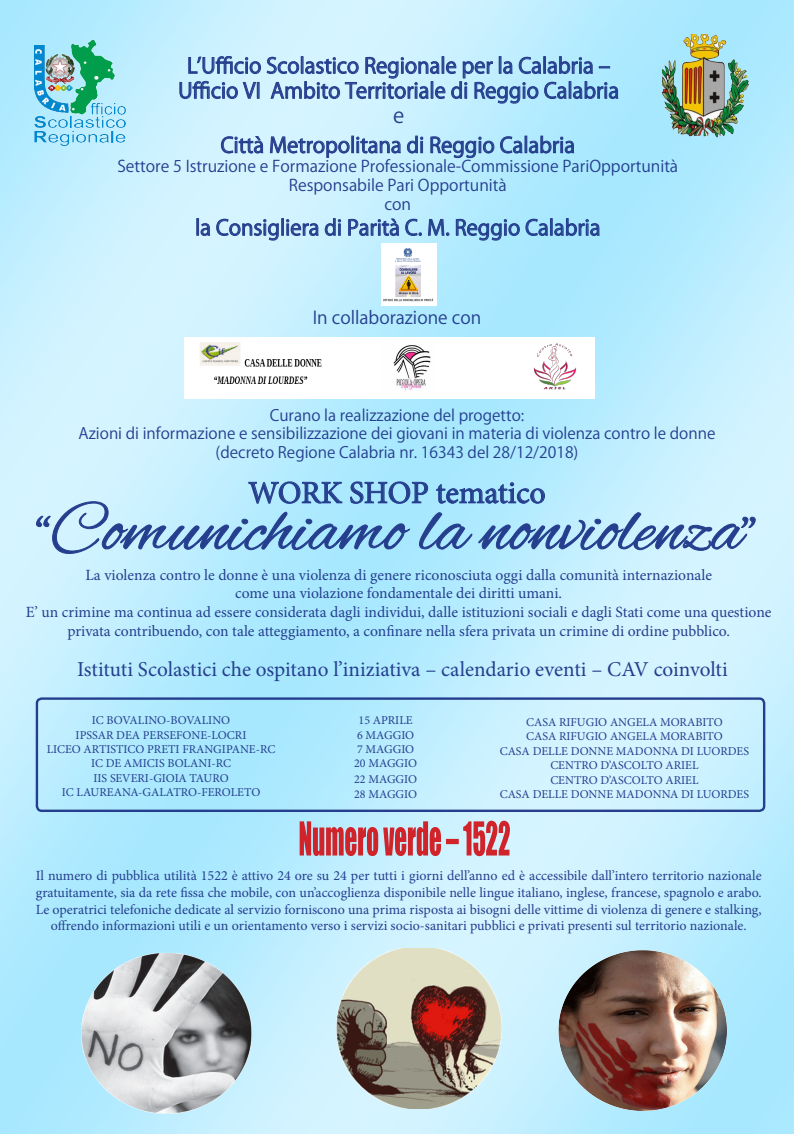
<style>
.page{position:relative;width:794px;height:1134px;background:#fff}
.page>*{position:absolute;margin:0;border:0;box-sizing:border-box;transform-origin:0 0}
.t1{font:72.4px "Alex Brush";color:#253f8e}
.t2{font:31.6px "Minion Pro";letter-spacing:-.005em;color:#253f8e}
.t3{font:21.2px "Minion Pro";color:#253f8e}
.t4{font:20.8px "Koz Go Pr 6 N";color:#253f8e}
.t5{font:17.6px "Koz Go Pr 6 N";color:#253f8e}
.t6{font:16px "Koz Go Pr 6 N";color:#253f8e}
.t7{font:15.6px/18.7px "Minion Pro";color:#253f8e;text-align:center}
.t8{font:15.6px "Koz Go Pr 6 N";color:#253f8e}
.t9{font:14px/16.8px "Minion Pro";color:#253f8e;text-align:center}
.t10{font:12px "Minion Pro";color:#253f8e}
</style>
<div class="page">
<img style="left:0;top:0;width:794px;height:1134px">
<svg style="left:189px;top:56px;width:72px;height:18px"></svg>
<svg style="left:180px;top:81px;width:79px;height:18px"></svg>
<svg style="left:267px;top:56px;width:351px;height:47px;background:#a0c7e4"></svg>
<img style="left:34px;top:34px;width:100px;height:113px">
<img style="left:382px;top:244px;width:54px;height:61px">
<svg style="left:300px;top:821px;width:210px;height:35px;background:#cc808a"></svg>
<div style="left:36px;top:697px;width:729px;height:115px;border:2px solid #253f8e;border-radius:5px"></div>
<div style="left:184px;top:337px;width:410px;height:61px;background:#fff"></div>
<img style="left:199px;top:342px;width:123px;height:42px">
<img style="left:393px;top:345px;width:38px;height:46px">
<img style="left:533px;top:343px;width:43px;height:47px">
<img style="left:279px;top:948px;width:252px;height:160px">
<img style="left:553px;top:950px;width:179px;height:160px">
<img style="left:77px;top:950px;width:177px;height:165px">
<svg style="left:36px;top:481px;width:720px;height:73px;background:#acd9f1"></svg>
<svg style="left:221px;top:136px;width:42px;height:17px"></svg>
<svg style="left:270px;top:136px;width:130px;height:22px;background:#a2c2e0"></svg>
<svg style="left:407px;top:136px;width:16px;height:17px"></svg>
<svg style="left:431px;top:137px;width:63px;height:21px"></svg>
<svg style="left:500px;top:136px;width:74px;height:17px"></svg>
<svg style="left:197px;top:219px;width:13px;height:17px"></svg>
<svg style="left:216px;top:219px;width:102px;height:21px;background:#a2c2e0"></svg>
<svg style="left:325px;top:218px;width:16px;height:18px"></svg>
<svg style="left:348px;top:219px;width:51px;height:17px"></svg>
<svg style="left:405px;top:219px;width:16px;height:17px"></svg>
<svg style="left:428px;top:219px;width:21px;height:17px"></svg>
<svg style="left:456px;top:219px;width:63px;height:21px"></svg>
<svg style="left:526px;top:218px;width:73px;height:18px"></svg>
<img style="left:662px;top:34px;width:98px;height:108px">
<p class="t4" style="left:187px;top:54px;width:425px">L’Ufficio Scolastico Regionale per la Calabria –</p>
<p class="t4" style="left:178px;top:79px;width:442px">Ufficio VI Ambito Territoriale di Reggio Calabria</p>
<p class="t4" style="left:393px;top:104px;width:13px">e</p>
<p class="t4" style="left:221px;top:133px;width:356px">Città Metropolitana di Reggio Calabria</p>
<p class="t6" style="left:117px;top:157px;width:562px">Settore 5 Istruzione e Formazione Professionale-Commissione PariOpportunità</p>
<p class="t6" style="left:289px;top:176px;width:219px">Responsabile Pari Opportunità</p>
<p class="t6" style="left:384px;top:195px;width:28px">con</p>
<p class="t4" style="left:195px;top:216px;width:407px">la Consigliera di Parità C. M. Reggio Calabria</p>
<p class="t5" style="left:313px;top:308px;width:170px">In collaborazione con</p>
<p class="t8" style="left:270px;top:406px;width:256px">Curano la realizzazione del progetto:</p>
<p class="t8" style="left:79px;top:425px;width:638px">Azioni di informazione e sensibilizzazione dei giovani in materia di violenza contro le donne</p>
<p class="t8" style="left:215px;top:444px;width:364px">(decreto Regione Calabria nr. 16343 del 28/12/2018)</p>
<p class="t2" style="left:248px;top:472px;width:299px">WORK SHOP tematico</p>
<p class="t1" style="left:35px;top:489px;width:723px">“Comunichiamo la nonviolenza”</p>
<p class="t7" style="left:85px;top:565px;width:628px">La violenza contro le donne è una violenza di genere riconosciuta oggi dalla comunità internazionale</p>
<p class="t7" style="left:235px;top:584px;width:328px">come una violazione fondamentale dei diritti umani.</p>
<p class="t7" style="left:26px;top:603px;width:747px">E’ un crimine ma continua ad essere considerata dagli individui, dalle istituzioni sociali e dagli Stati come una questione privata contribuendo, con tale atteggiamento, a confinare nella sfera privata un crimine di ordine pubblico.</p>
<p class="t3" style="left:77px;top:655px;width:652px">Istituti Scolastici che ospitano l’iniziativa – calendario eventi – CAV coinvolti</p>
<p class="t10" style="left:92px;top:712px;width:140px">IC BOVALINO-BOVALINO</p>
<p class="t10" style="left:76px;top:727px;width:172px">IPSSAR DEA PERSEFONE-LOCRI</p>
<p class="t10" style="left:47px;top:741px;width:230px">LICEO ARTISTICO PRETI FRANGIPANE-RC</p>
<p class="t10" style="left:91px;top:756px;width:141px">IC DE AMICIS BOLANI-RC</p>
<p class="t10" style="left:93px;top:770px;width:137px">IIS SEVERI-GIOIA TAURO</p>
<p class="t10" style="left:62px;top:784px;width:200px">IC LAUREANA-GALATRO-FEROLETO</p>
<p class="t10" style="left:358px;top:712px;width:56px">15 APRILE</p>
<p class="t10" style="left:357px;top:727px;width:59px">6 MAGGIO</p>
<p class="t10" style="left:357px;top:741px;width:59px">7 MAGGIO</p>
<p class="t10" style="left:354px;top:756px;width:64px">20 MAGGIO</p>
<p class="t10" style="left:354px;top:771px;width:64px">22 MAGGIO</p>
<p class="t10" style="left:354px;top:786px;width:64px">28 MAGGIO</p>
<p class="t10" style="left:526px;top:714px;width:198px">CASA RIFUGIO ANGELA MORABITO</p>
<p class="t10" style="left:526px;top:728px;width:198px">CASA RIFUGIO ANGELA MORABITO</p>
<p class="t10" style="left:500px;top:743px;width:251px">CASA DELLE DONNE MADONNA DI LUORDES</p>
<p class="t10" style="left:550px;top:757px;width:150px">CENTRO D’ASCOLTO ARIEL</p>
<p class="t10" style="left:550px;top:772px;width:150px">CENTRO D’ASCOLTO ARIEL</p>
<p class="t10" style="left:500px;top:786px;width:251px">CASA DELLE DONNE MADONNA DI LUORDES</p>
<p class="t9" style="left:36px;top:867px;width:727px">Il numero di pubblica utilità 1522 è attivo 24 ore su 24 per tutti i giorni dell’anno ed è accessibile dall’intero territorio nazionale gratuitamente, sia da rete fissa che mobile, con un’accoglienza disponibile nelle lingue italiano, inglese, francese, spagnolo e arabo.<br>Le operatrici telefoniche dedicate al servizio forniscono una prima risposta ai bisogni delle vittime di violenza di genere e stalking, offrendo informazioni utili e un orientamento verso i servizi socio-sanitari pubblici e privati presenti sul territorio nazionale.</p>
</div>
